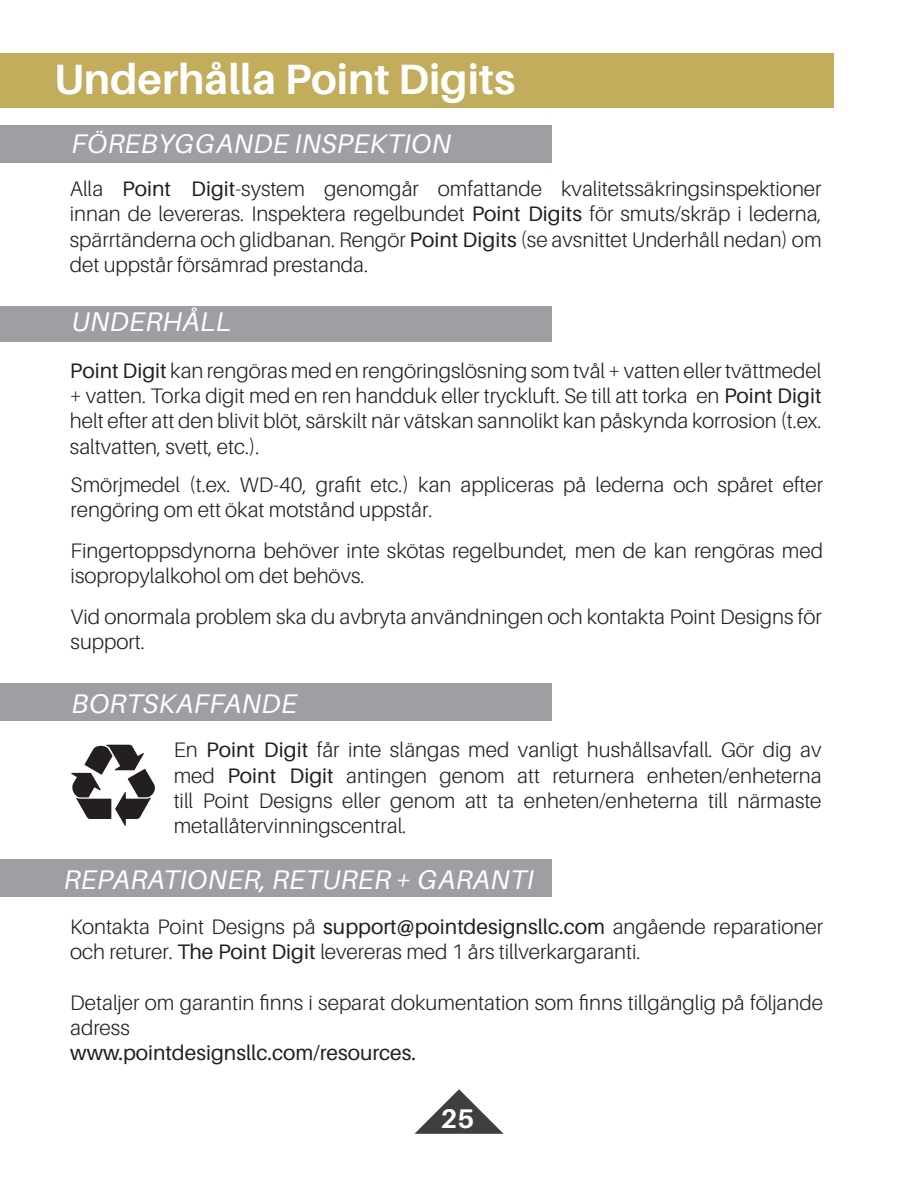
<style>
.page{position:relative;width:918px;height:1188px;background:#fff}
.page>*{position:absolute;margin:0;border:0;box-sizing:border-box;transform-origin:0 0}
.regular_paragraph{font:700 42.45px "Aileron";color:#fff}
.Paragraph_Style_1{font:italic 27px "Aileron";letter-spacing:.01em;color:#fff}
.Paragraph_Style_1-2{font:700 27px "Aileron";color:#fff}
.Paragraph_Style_1-3{font:300 21px/25.2px "Aileron";color:#231f20}
.Paragraph_Style_1-4{font:21px "Aileron";color:#231f20}
.s1{font-weight:400}
</style>
<div class="page">
<div style="left:0;top:125px;width:552px;height:38px;background:#9d9fa2"></div>
<div style="left:0;top:683px;width:552px;height:38px;background:#9d9fa2"></div>
<div style="left:0;top:54px;width:833px;height:54px;background:#c2ad5c"></div>
<div style="left:0;top:306px;width:552px;height:36px;background:#9d9fa2"></div>
<svg style="left:71px;top:745px;width:84px;height:81px"></svg>
<div style="left:0;top:859px;width:552px;height:38px;background:#9d9fa2"></div>
<svg style="left:414px;top:1089px;width:90px;height:45px"></svg>
<p class="regular_paragraph" style="left:54px;top:55px;width:463px">Underhålla Point Digits</p>
<p class="Paragraph_Style_1" style="left:71px;top:129px;width:381px">FÖREBYGGANDE INSPEKTION</p>
<p class="Paragraph_Style_1-3" style="left:70px;top:177px;width:753px;text-align:justify">Alla <span class="s1">Point Digit</span>-system genomgår omfattande kvalitetssäkringsinspektioner innan de levereras. Inspektera regelbundet <span class="s1">Point Digits</span> för smuts/skräp i lederna, spärrtänderna och glidbanan. Rengör <span class="s1">Point Digits</span> (se avsnittet Underhåll nedan) om det uppstår försämrad prestanda.</p>
<p class="Paragraph_Style_1" style="left:71px;top:306px;width:162px">UNDERHÅLL</p>
<p class="Paragraph_Style_1-3" style="left:70px;top:358px;width:753px;text-align:justify"><span class="s1">Point Digit</span> kan rengöras med en rengöringslösning som tvål + vatten eller tvättmedel + vatten. Torka digit med en ren handduk eller tryckluft. Se till att torka en <span class="s1">Point Digit </span>helt efter att den blivit blöt, särskilt när vätskan sannolikt kan påskynda korrosion (t.ex. saltvatten, svett, etc.).</p>
<p class="Paragraph_Style_1-3" style="left:71px;top:472px;width:754px">Smörjmedel (t.ex. WD-40, grafit etc.) kan appliceras på lederna och spåret efter rengöring om ett ökat motstånd uppstår.</p>
<p class="Paragraph_Style_1-3" style="left:71px;top:538px;width:754px">Fingertoppsdynorna behöver inte skötas regelbundet, men de kan rengöras med isopropylalkohol om det behövs.</p>
<p class="Paragraph_Style_1-3" style="left:71px;top:604px;width:753px">Vid onormala problem ska du avbryta användningen och kontakta Point Designs för support.</p>
<p class="Paragraph_Style_1" style="left:71px;top:689px;width:227px">BORTSKAFFANDE</p>
<p class="Paragraph_Style_1-3" style="left:174px;top:738px;width:649px;text-align:justify">En <span class="s1">Point Digit</span> får inte slängas med vanligt hushållsavfall. Gör dig av med <span class="s1">Point Digit</span> antingen genom att returnera enheten/enheterna till Point Designs eller genom att ta enheten/enheterna till närmaste metallåtervinningscentral.</p>
<p class="Paragraph_Style_1" style="left:64px;top:865px;width:472px">REPARATIONER, RETURER + GARANTI</p>
<p class="Paragraph_Style_1-3" style="left:70px;top:915px;width:754px">Kontakta Point Designs på <span class="s1">support@pointdesignsllc.com</span> angående reparationer och returer. <span class="s1">The Point Digit</span> levereras med 1 års tillverkargaranti.</p>
<p class="Paragraph_Style_1-3" style="left:70px;top:990px;width:754px">Detaljer om garantin finns i separat dokumentation som finns tillgänglig på följande adress</p>
<p class="Paragraph_Style_1-4" style="left:70px;top:1041px;width:347px">www.pointdesignsllc.com/resources.</p>
<p class="Paragraph_Style_1-2" style="left:441px;top:1103px;width:35px">25</p>
</div>
